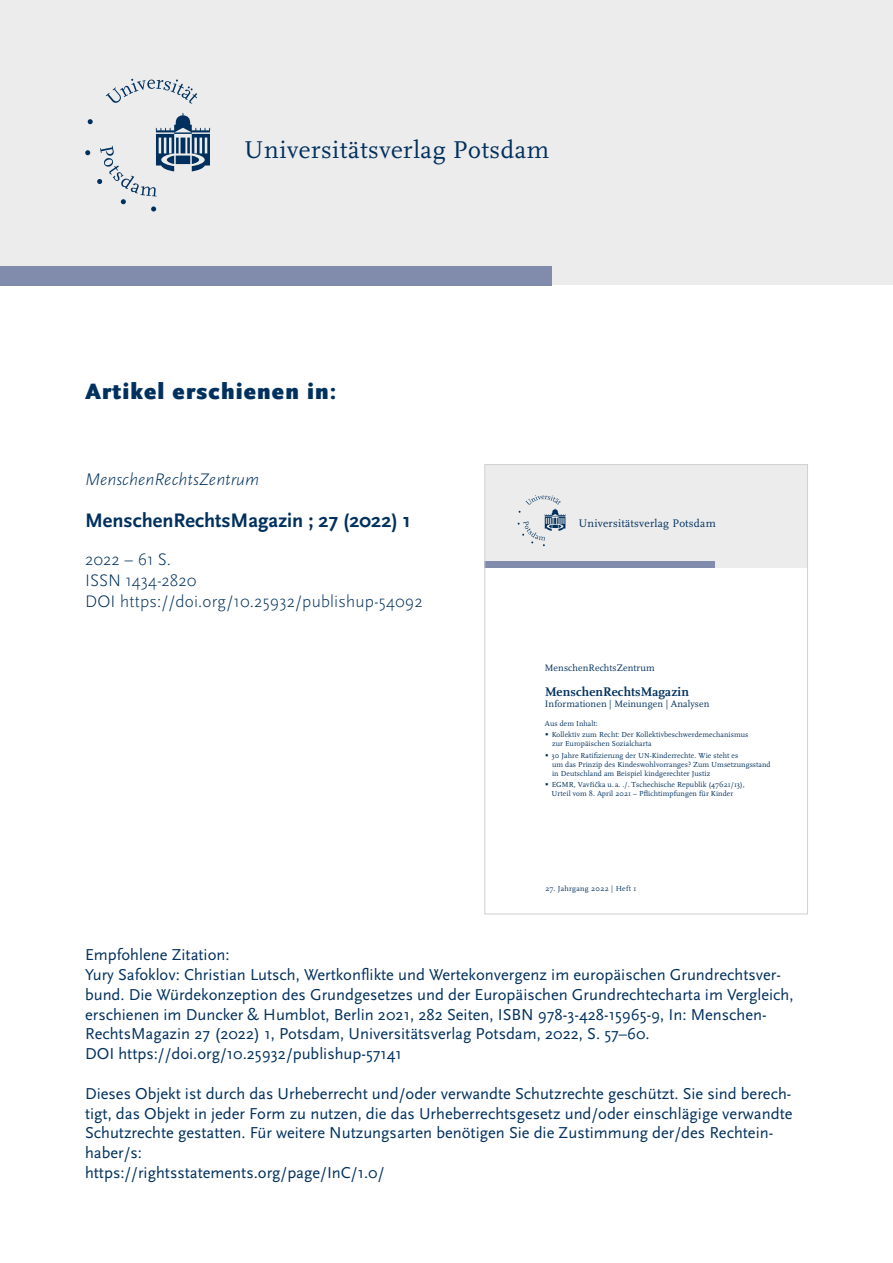
<style>
.page{position:relative;width:893px;height:1263px;background:#fff}
.page>*{position:absolute;margin:0;border:0;box-sizing:border-box;transform-origin:0 0}
.t1{font:25.35px "Scala";letter-spacing:.02em;color:#00305d}
.t2{font:900 23.25px "Scala Sans Pro";letter-spacing:.05em;color:#00305d}
.t3{font:700 20.4px "Scala Sans Pro";color:#00305d}
.t4{font:300 17.4px/20.9px "Scala Sans Pro";letter-spacing:.01em;color:#00305d}
.t5{font:italic 300 17.4px "Scala Sans Pro";color:#00305d}
.t6{font:16.5px/19.8px "Scala Sans Pro";color:#00305d}
.t7{font:700 13.05px "Scala Pro";letter-spacing:.01em;color:#00305d}
.t8{font:11.4px "Scala Pro";letter-spacing:.02em;color:#00305d}
.t9{font:9.75px "Scala Pro";letter-spacing:.01em;color:#00305d}
.t10{font:7.65px/11.4px "Scala Pro";letter-spacing:.01em;color:#00305d}
.t11{font:7.65px "Scala Pro";letter-spacing:.04em;color:#00305d}
</style>
<div class="page">
<div style="left:0;top:0;width:893px;height:285px;background:#ebebeb"></div>
<svg style="left:106px;top:79px;width:91px;height:25px"></svg>
<svg style="left:85px;top:113px;width:125px;height:98px"></svg>
<div style="left:0;top:267px;width:552px;height:19px;background:#818bac"></div>
<div style="left:485px;top:465px;width:322px;height:103px;background:#ececec"></div>
<svg style="left:518px;top:495px;width:47px;height:51px"></svg>
<div style="left:485px;top:561px;width:230px;height:7px;background:#818bac"></div>
<div style="left:484px;top:464px;width:324px;height:450px;border:1px solid #d0d0d0"></div>
<h1 class="t1" style="left:244px;top:136px;width:307px">Universitätsverlag Potsdam</h1>
<h2 class="t2" style="left:85px;top:378px;width:253px">Artikel erschienen in:</h2>
<p class="t5" style="left:85px;top:469px;width:176px">MenschenRechtsZentrum</p>
<p class="t3" style="left:85px;top:508px;width:327px">MenschenRechtsMagazin ; 27 (2022) 1</p>
<p class="t4" style="left:85px;top:549px;width:339px">2022 – 61 S.<br>ISSN 1434-2820<br>DOI https://doi.org/10.25932/publishup-54092</p>
<p class="t8" style="left:578px;top:516px;width:139px">Universitätsverlag Potsdam</p>
<p class="t9" style="left:545px;top:662px;width:111px">MenschenRechtsZentrum</p>
<p class="t7" style="left:545px;top:684px;width:145px">MenschenRechtsMagazin</p>
<p class="t9" style="left:545px;top:698px;width:166px">Informationen | Meinungen | Analysen</p>
<p class="t10" style="left:552px;top:717px;width:198px;text-indent:-7px">Aus dem Inhalt:<br>Kollektiv zum Recht: Der Kollektivbeschwerdemechanismus</p>
<p class="t10" style="left:551px;top:738px;width:188px">zur Europäischen Sozialcharta<br>30 Jahre Ratifizierung der UN-Kinderrechte. Wie steht es</p>
<p class="t10" style="left:552px;top:760px;width:220px;line-height:9.1px">um das Prinzip des Kindeswohlvorranges? Zum Umsetzungsstand in Deutschland am Beispiel kindgerechter Justiz</p>
<p class="t10" style="left:551px;top:780px;width:194px;line-height:9.1px">EGMR, Vavřička u. a. ./. Tschechische Republik (47621/13),<br>Urteil vom 8. April 2021 – Pflichtimpfungen für Kinder</p>
<p class="t11" style="left:546px;top:884px;width:92px">27. Jahrgang 2022 | Heft 1</p>
<p class="t6" style="left:85px;top:945px;width:710px">Empfohlene Zitation:<br>Yury Safoklov: Christian Lutsch, Wertkonflikte und Wertekonvergenz im europäischen Grundrechtsver&shy;bund. Die Würdekonzeption des Grundgesetzes und der Europäischen Grundrechtecharta im Vergleich, erschienen im Duncker &amp; Humblot, Berlin 2021, 282 Seiten, ISBN 978-3-428-15965-9, In: Menschen-RechtsMagazin 27 (2022) 1, Potsdam, Universitätsverlag Potsdam, 2022, S. 57–60.<br>DOI https://doi.org/10.25932/publishup-57141</p>
<p class="t6" style="left:85px;top:1083px;width:709px">Dieses Objekt ist durch das Urheberrecht und/oder verwandte Schutzrechte geschützt. Sie sind berech&shy;tigt, das Objekt in jeder Form zu nutzen, die das Urheberrechtsgesetz und/oder einschlägige verwandte Schutzrechte gestatten. Für weitere Nutzungsarten benötigen Sie die Zustimmung der/des Rechtein&shy;haber/s:<br>https://rightsstatements.org/page/InC/1.0/</p>
</div>
